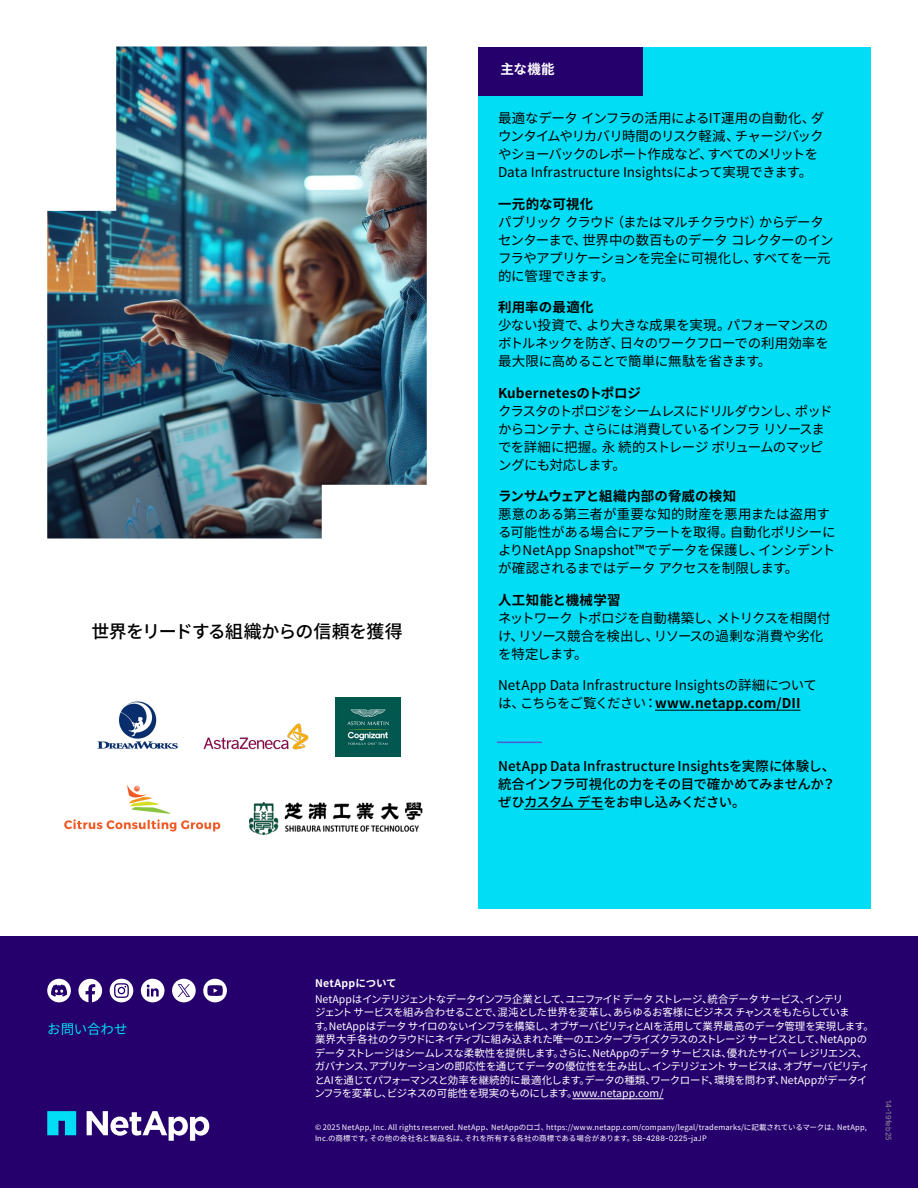
<style>
.page{position:relative;width:918px;height:1188px;background:#fff}
.page>*{position:absolute;margin:0;border:0;box-sizing:border-box;transform-origin:0 0}
.Trusted_by{font:500 18px "Noto Sans JP";letter-spacing:-.04em;color:#000}
.key_benefits_text{font:13.5px/18px "Noto Sans JP";letter-spacing:-.035em;color:#000}
.key_benefits_text-2{font:13.5px/18px "Noto Sans JP";letter-spacing:-.07em;color:#000}
.key_benefits_text-3{font:500 13.5px/18px "Noto Sans JP";letter-spacing:-.045em;color:#000;text-align:justify}
.key_benefits_text-4{font:13.5px/18px "Noto Sans JP";letter-spacing:.005em;color:#000}
.t1{font:13.5px "Noto Sans JP";color:#00ddf4}
.Contact_us{font:700 13.5px "Noto Sans JP";color:#fff}
.t2{font:10.5px/13.5px "Noto Sans JP";letter-spacing:-.05em;color:#fff}
.t3{font:700 10.5px "Noto Sans JP";letter-spacing:.02em;color:#fff}
.t4{font:7.5px/10.5px "Noto Sans JP";letter-spacing:.02em;color:#fff}
.Copyright{font:7.5px "Inter";letter-spacing:.015em;color:#fff}
.Copyright-2{font:7.5px "Inter";letter-spacing:.015em;color:#8f8e91}
.s1{font-weight:700}
.s2{font-family:"Noto Sans JP"}
</style>
<div class="page">
<div style="left:0;top:936px;width:918px;height:252px;background:#25006d"></div>
<hr style="left:572px;top:1099px;width:92px;height:1px;background:#fff">
<svg style="left:47px;top:979px;width:24px;height:23px"></svg>
<svg style="left:141px;top:979px;width:24px;height:23px"></svg>
<svg style="left:78px;top:979px;width:24px;height:23px"></svg>
<svg style="left:172px;top:979px;width:24px;height:23px"></svg>
<svg style="left:110px;top:979px;width:23px;height:23px"></svg>
<svg style="left:203px;top:979px;width:24px;height:23px"></svg>
<svg style="left:87px;top:1111px;width:122px;height:30px"></svg>
<svg style="left:47px;top:1111px;width:29px;height:24px"></svg>
<img style="left:336px;top:698px;width:64px;height:59px">
<img style="left:203px;top:723px;width:105px;height:27px">
<img style="left:64px;top:785px;width:157px;height:47px">
<img style="left:97px;top:701px;width:81px;height:48px">
<img style="left:250px;top:803px;width:173px;height:31px">
<img style="left:47px;top:46px;width:380px;height:492px">
<div style="left:478px;top:47px;width:393px;height:862px;background:#00ddf4"></div>
<div style="left:478px;top:47px;width:165px;height:49px;background:#25006d"></div>
<hr style="left:655px;top:710px;width:146px;height:1px;background:#000">
<hr style="left:524px;top:809px;width:79px;height:1px;background:#000">
<hr style="left:497px;top:742px;width:45px;height:1px;background:#4f5cd6">
<p class="Trusted_by" style="left:92px;top:621px;width:313px">世界をリードする組織からの信頼を獲得</p>
<p class="Contact_us" style="left:500px;top:62px;width:56px">主な機能</p>
<p class="key_benefits_text" style="left:498px;top:110px;width:328px">最適なデータ インフラの活用によるIT運用の自動化、ダウンタイムやリカバリ時間のリスク軽減、チャージバックやショーバックのレポート作成など、すべてのメリットをData Infrastructure Insightsによって実現できます。</p>
<p class="key_benefits_text" style="left:498px;top:195px;width:337px"><span class="s1">一元的な可視化<br></span>パブリック クラウド（またはマルチクラウド）からデータセンターまで、世界中の数百ものデータ コレクターのインフラやアプリケーションを完全に可視化し、すべてを一元的に管理できます。</p>
<p class="key_benefits_text" style="left:498px;top:299px;width:332px"><span class="s1">利用率の最適化<br></span>少ない投資で、より大きな成果を実現。パフォーマンスのボトルネックを防ぎ、日々のワークフローでの利用効率を最大限に高めることで簡単に無駄を省きます。</p>
<p class="key_benefits_text-2" style="left:498px;top:384px;width:336px"><span class="s1">Kubernetesのトポロジ<br></span>クラスタのトポロジをシームレスにドリルダウンし、ポッドからコンテナ、さらには消費しているインフラ リソースまでを詳細に把握。永 続的ストレージ ボリュームのマッピングにも対応します。</p>
<p class="key_benefits_text" style="left:498px;top:488px;width:339px"><span class="s1">ランサムウェアと組織内部の脅威の検知<br></span>悪意のある第三者が重要な知的財産を悪用または盗用する可能性がある場合にアラートを取得。自動化ポリシーによりNetApp Snapshot™でデータを保護し、インシデントが確認されるまではデータ アクセスを制限します。</p>
<p class="key_benefits_text" style="left:498px;top:591px;width:334px"><span class="s1">人工知能と機械学習<br></span>ネットワーク トポロジを自動構築し、メトリクスを相関付け、リソース競合を検出し、リソースの過剰な消費や劣化を特定します。</p>
<p class="key_benefits_text-4" style="left:498px;top:677px;width:320px">NetApp Data Infrastructure Insightsの詳細については、こちらをご覧ください：<span class="s1">www.netapp.com/DII</span></p>
<p class="key_benefits_text-3" style="left:498px;top:758px;width:339px">NetApp Data Infrastructure Insightsを実際に体験し、統合インフラ可視化の力をその目で確かめてみませんか？ぜひカスタム デモをお申し込みください。</p>
<p class="t1" style="left:47px;top:1022px;width:82px">お問い合わせ</p>
<p class="t3" style="left:315px;top:977px;width:83px">NetAppについて</p>
<p class="t2" style="left:314px;top:992px;width:561px">NetAppはインテリジェントなデータインフラ企業として、ユニファイド データ ストレージ、統合データ サービス、インテリ<br>ジェント サービスを組み合わせることで、混沌とした世界を変革し、あらゆるお客様にビジネス チャンスをもたらしていま<br>す。NetAppはデータ サイロのないインフラを構築し、オブザーバビリティとAIを活用して業界最高のデータ管理を実現します。業界大手各社のクラウドにネイティブに組み込まれた唯一のエンタープライズクラスのストレージ サービスとして、NetAppのデータ ストレージはシームレスな柔軟性を提供します。さらに、NetAppのデータ サービスは、優れたサイバー レジリエンス、ガバナンス、アプリケーションの即応性を通じてデータの優位性を生み出し、インテリジェント サービスは、オブザーバビリティとAIを通じてパフォーマンスと効率を継続的に最適化します。データの種類、ワークロード、環境を問わず、NetAppがデータインフラを変革し、ビジネスの可能性を現実のものにします。www.netapp.com/</p>
<p class="t4" style="left:315px;top:1122px;width:553px">© 2025 NetApp, Inc. All rights reserved. NetApp、NetAppのロゴ、https://www.netapp.com/company/legal/trademarks/に記載されているマークは、NetApp,<br>Inc.の商標です。その他の会社名と製品名は、それを所有する各社の商標である場合があります。</p>
<p class="Copyright" style="left:632px;top:1133px;width:76px">SB-4288-0225-<span class="s2">jaJP</span></p>
<p class="Copyright-2" style="left:894px;top:1100px;width:42px;rotate:90deg">14-19feb25</p>
</div>
